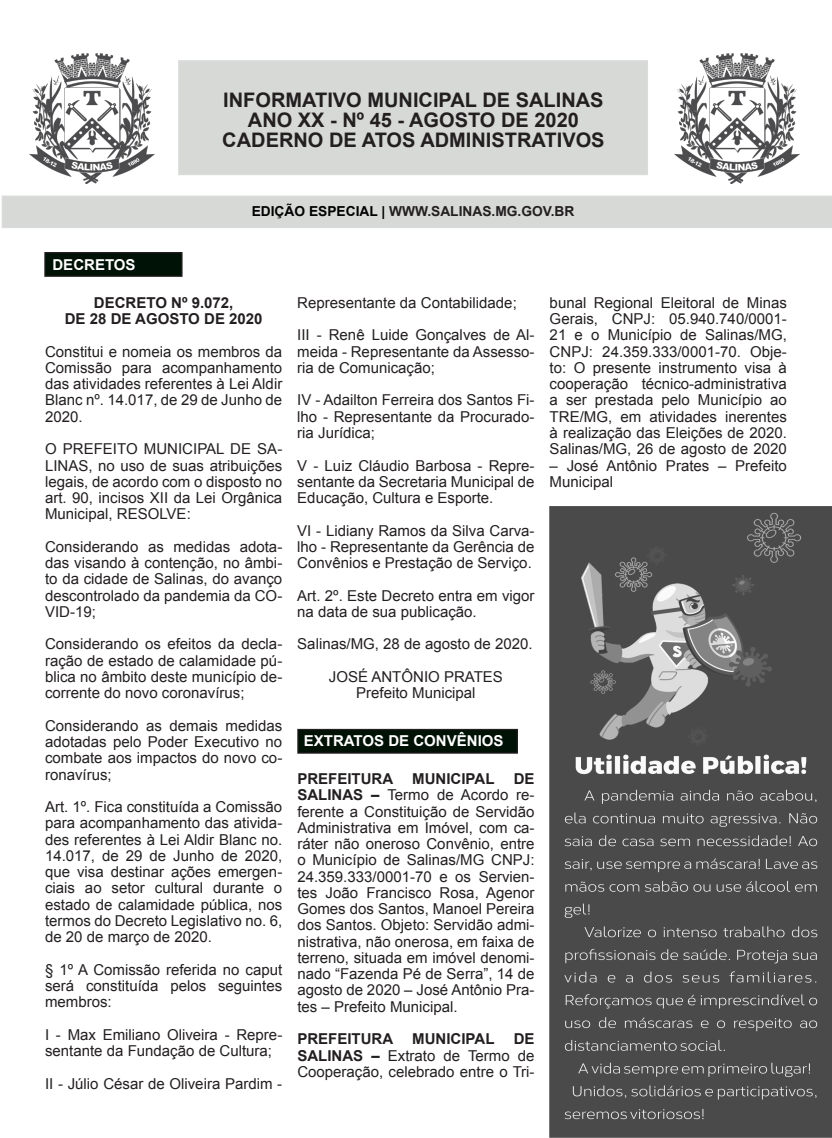
<style>
.page{position:relative;width:832px;height:1138px;background:#fff}
.page>*{position:absolute;margin:0;border:0;box-sizing:border-box;transform-origin:0 0}
.t1{font:700 20px "Arial";color:#231f20}
.t2{font:15px/16.2px "Arial";color:#231f20;text-align:justify}
.t3{font:700 15px "Arial";color:#231f20}
.t4{font:700 15px "Arial";color:#fff}
.t5{font:700 13.75px "Arial";color:#231f20}
.s1{color:#000}
.s2{font-weight:700}
</style>
<div class="page">
<div style="left:179px;top:61px;width:468px;height:113px;background:#d7d9d7"></div>
<div style="left:45px;top:252px;width:137px;height:24px;background:#001105"></div>
<div style="left:44px;top:252px;width:138px;height:25px;border:1px solid #231f20"></div>
<div style="left:298px;top:729px;width:219px;height:23px;background:#001105"></div>
<div style="left:297px;top:728px;width:220px;height:25px;border:1px solid #231f20"></div>
<img style="left:30px;top:53px;width:125px;height:130px">
<img style="left:674px;top:53px;width:124px;height:130px">
<div style="left:2px;top:195px;width:829px;height:33px;background:#d7d9d7"></div>
<img style="left:549px;top:506px;width:282px;height:631px">
<p class="t1" style="left:223px;top:87px;width:381px">INFORMATIVO MUNICIPAL DE SALINAS</p>
<p class="t1" style="left:248px;top:107px;width:332px">ANO XX - Nº 45 - AGOSTO DE 2020</p>
<p class="t1" style="left:222px;top:127px;width:383px">CADERNO DE ATOS ADMINISTRATIVOS</p>
<p class="t4" style="left:52px;top:254px;width:85px">DECRETOS</p>
<p class="t5" style="left:251px;top:201px;width:324px"><span class="s1">EDIÇÃO ESPECIAL |</span> WWW.SALINAS.MG.GOV.BR</p>
<p class="t3" style="left:94px;top:292px;width:141px">DECRETO Nº 9.072,</p>
<p class="t3" style="left:65px;top:309px;width:199px">DE 28 DE AGOSTO DE 2020</p>
<p class="t2" style="left:45px;top:343px;width:239px">Constitui e nomeia os membros da Comissão para acompanhamento das atividades referentes à Lei Aldir Blanc nº. 14.017, de 29 de Junho de 2020.</p>
<p class="t2" style="left:45px;top:441px;width:239px">O PREFEITO MUNICIPAL DE SA-LINAS, no uso de suas atribuições legais, de acordo com o disposto no art. 90, incisos XII da Lei Orgânica Municipal, RESOLVE:</p>
<p class="t2" style="left:45px;top:538px;width:239px">Considerando as medidas adota&shy;das visando à contenção, no âmbi&shy;to da cidade de Salinas, do avanço descontrolado da pandemia da CO-VID-19;</p>
<p class="t2" style="left:45px;top:636px;width:239px">Considerando os efeitos da decla&shy;ração de estado de calamidade pú&shy;blica no âmbito deste município de&shy;corrente do novo coronavírus;</p>
<p class="t2" style="left:45px;top:717px;width:239px">Considerando as demais medidas adotadas pelo Poder Executivo no combate aos impactos do novo co&shy;ronavírus;</p>
<p class="t2" style="left:45px;top:798px;width:239px">Art. 1º. Fica constituída a Comissão para acompanhamento das ativida&shy;des referentes à Lei Aldir Blanc no.<br>14.017, de 29 de Junho de 2020, que visa destinar ações emergen&shy;ciais ao setor cultural durante o estado de calamidade pública, nos termos do Decreto Legislativo no. 6, de 20 de março de 2020.</p>
<p class="t2" style="left:45px;top:961px;width:238px">§ 1º A Comissão referida no caput será constituída pelos seguintes membros:</p>
<p class="t2" style="left:45px;top:1026px;width:239px">I - Max Emiliano Oliveira - Repre&shy;sentante da Fundação de Cultura;</p>
<p class="t2" style="left:45px;top:1074px;width:238px">II - Júlio César de Oliveira Pardim -</p>
<p class="t2" style="left:297px;top:294px;width:221px">Representante da Contabilidade;</p>
<p class="t2" style="left:297px;top:327px;width:239px">III - Renê Luide Gonçalves de Al&shy;meida - Representante da Assesso&shy;ria de Comunicação;</p>
<p class="t2" style="left:297px;top:392px;width:239px">IV - Adailton Ferreira dos Santos Fi&shy;lho - Representante da Procurado&shy;ria Jurídica;</p>
<p class="t2" style="left:297px;top:457px;width:239px">V - Luiz Cláudio Barbosa - Repre&shy;sentante da Secretaria Municipal de Educação, Cultura e Esporte.</p>
<p class="t2" style="left:297px;top:522px;width:239px">VI - Lidiany Ramos da Silva Carva&shy;lho - Representante da Gerência de Convênios e Prestação de Serviço.</p>
<p class="t2" style="left:297px;top:587px;width:239px">Art. 2º. Este Decreto entra em vigor na data de sua publicação.</p>
<p class="t2" style="left:297px;top:636px;width:237px">Salinas/MG, 28 de agosto de 2020.</p>
<p class="t2" style="left:328px;top:668px;width:175px">JOSÉ ANTÔNIO PRATES</p>
<p class="t2" style="left:356px;top:684px;width:121px">Prefeito Municipal</p>
<p class="t4" style="left:303px;top:730px;width:201px">EXTRATOS DE CONVÊNIOS</p>
<p class="t3" style="left:297px;top:768px;width:97px">PREFEITURA</p>
<p class="t3" style="left:412px;top:768px;width:84px">MUNICIPAL</p>
<p class="t2" style="left:297px;top:770px;width:239px;text-indent:216px"><span class="s2">DE SALINAS –</span> Termo de Acordo re&shy;ferente a Constituição de Servidão Administrativa em Imóvel, com ca&shy;ráter não oneroso Convênio, entre o Município de Salinas/MG CNPJ:<br>24.359.333/0001-70 e os Servien&shy;tes João Francisco Rosa, Agenor Gomes dos Santos, Manoel Pereira dos Santos. Objeto: Servidão admi&shy;nistrativa, não onerosa, em faixa de terreno, situada em imóvel denomi&shy;nado “Fazenda Pé de Serra”, 14 de agosto de 2020 – José Antônio Pra&shy;tes – Prefeito Municipal.</p>
<p class="t3" style="left:297px;top:1028px;width:97px">PREFEITURA</p>
<p class="t3" style="left:412px;top:1028px;width:84px">MUNICIPAL</p>
<p class="t2" style="left:297px;top:1030px;width:239px;text-indent:216px"><span class="s2">DE SALINAS –</span> Extrato de Termo de Cooperação, celebrado entre o Tri-</p>
<p class="t2" style="left:549px;top:294px;width:239px">bunal Regional Eleitoral de Minas Gerais, CNPJ: 05.940.740/0001- 21 e o Município de Salinas/MG, CNPJ: 24.359.333/0001-70. Obje&shy;to: O presente instrumento visa à cooperação técnico-administrativa a ser prestada pelo Município ao TRE/MG, em atividades inerentes à realização das Eleições de 2020.<br>Salinas/MG, 26 de agosto de 2020</p>
<p class="t2" style="left:549px;top:457px;width:239px">– José Antônio Prates – Prefeito<br>Municipal</p>
</div>
